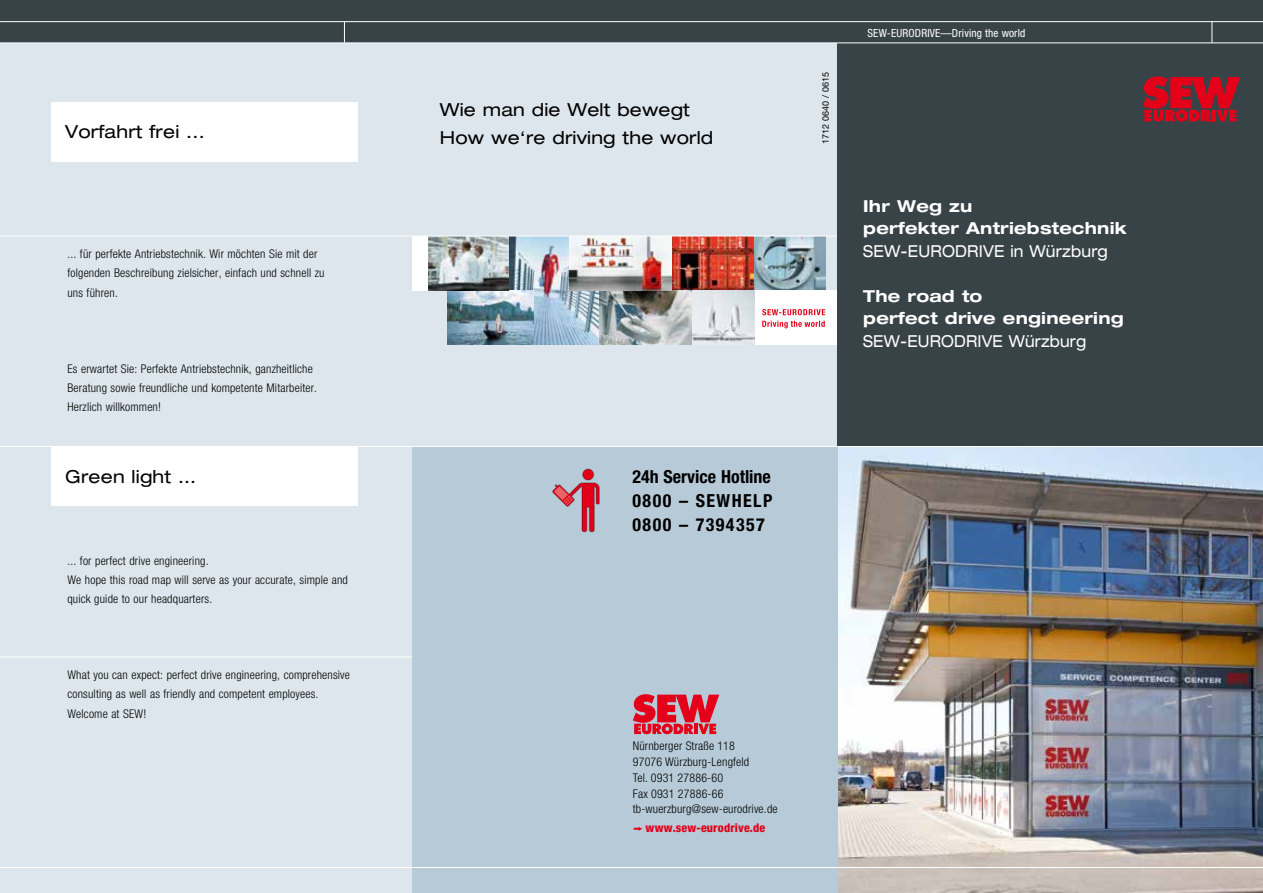
<style>
.page{position:relative;width:1263px;height:893px;background:#dde6ec}
.page>*{position:absolute;margin:0;border:0;box-sizing:border-box;transform-origin:0 0}
.t1{font:expanded 18px/27.3px "Helvetica Neue LT Pro";letter-spacing:.01em;color:#000}
.t2{font:700 condensed 18px/24px "Helvetica Neue LT Pro";letter-spacing:.08em;color:#000;text-align:justify}
.t3{font:700 expanded 16.5px/22.5px "Helvetica Neue LT Pro";letter-spacing:.015em;color:#fff}
.t4{font:expanded 16.5px "Helvetica Neue LT Pro";letter-spacing:.015em;color:#fff;scale:.9 1}
.t5{font:expanded 16.5px "Helvetica Neue LT Pro";letter-spacing:.015em;color:#fff;scale:.89 1}
.t6{font:300 condensed 12px/19.2px "Helvetica Neue LT Pro";letter-spacing:.015em;color:#000}
.t7{font:800 condensed 12px "Helvetica Neue LT Pro";letter-spacing:.01em;color:#e30018}
.t8{font:condensed 11.25px "Helvetica Neue LT Pro";letter-spacing:.015em;color:#fff}
.t9{font:9px "Helvetica Neue LT Pro";color:#000}
</style>
<div class="page">
<img style="left:838px;top:447px;width:425px;height:446px">
<div style="left:0;top:0;width:1263px;height:43px;background:#384347"></div>
<div style="left:837px;top:0;width:426px;height:447px;background:#384347"></div>
<div style="left:412px;top:447px;width:426px;height:446px;background:#b6cbd7"></div>
<div style="left:51px;top:102px;width:306px;height:60px;background:#fff"></div>
<div style="left:51px;top:447px;width:306px;height:59px;background:#fff"></div>
<hr style="left:0;top:867px;width:1263px;height:1px;background:#fff">
<img style="left:508px;top:237px;width:91px;height:108px">
<img style="left:672px;top:237px;width:82px;height:54px">
<svg style="left:754px;top:237px;width:72px;height:54px;background:#8ca7b1"></svg>
<img style="left:599px;top:291px;width:94px;height:54px">
<div style="left:754px;top:291px;width:83px;height:54px;background:#fff"></div>
<svg style="left:762px;top:309px;width:63px;height:6px"></svg>
<svg style="left:762px;top:321px;width:63px;height:7px"></svg>
<img style="left:447px;top:291px;width:87px;height:54px">
<img style="left:570px;top:237px;width:102px;height:54px">
<img style="left:427px;top:237px;width:81px;height:54px">
<svg style="left:693px;top:291px;width:61px;height:54px"></svg>
<div style="left:412px;top:236px;width:15px;height:54px;background:#fff"></div>
<svg style="left:1143px;top:77px;width:97px;height:45px"></svg>
<hr style="left:0;top:236px;width:837px;height:1px;background:#fff">
<hr style="left:0;top:657px;width:412px;height:1px;background:#fff">
<hr style="left:0;top:446px;width:1263px;height:1px;background:#fff">
<hr style="left:0;top:21px;width:1263px;height:1px;background:#fff">
<svg style="left:344px;top:22px;width:1px;height:21px"></svg>
<svg style="left:1211px;top:22px;width:1px;height:21px"></svg>
<hr style="left:0;top:43px;width:1263px;height:1px;background:#fff">
<svg style="left:633px;top:694px;width:86px;height:40px"></svg>
<div style="left:583px;top:469px;width:11px;height:11px;background:#e30018;border-radius:50%"></div>
<div style="left:582px;top:468px;width:12px;height:13px;border:1px solid #000;border-radius:50%"></div>
<svg style="left:552px;top:482px;width:48px;height:50px"></svg>
<h1 class="t1" style="left:65px;top:118px;width:141px">Vorfahrt frei ...</h1>
<p class="t6" style="left:67px;top:244px;width:259px">... für perfekte Antriebstechnik. Wir möchten Sie mit der folgenden Beschreibung zielsicher, einfach und schnell zu uns führen.</p>
<p class="t6" style="left:67px;top:359px;width:251px">Es erwartet Sie: Perfekte Antriebstechnik, ganzheitliche<br>Beratung sowie freundliche und kompetente Mitarbeiter.<br>Herzlich willkommen!</p>
<h1 class="t1" style="left:65px;top:462px;width:132px">Green light …</h1>
<p class="t6" style="left:67px;top:551px;width:282px">... for perfect drive engineering.<br>We hope this road map will serve as your accurate, simple and quick guide to our headquarters.</p>
<p class="t6" style="left:67px;top:665px;width:284px">What you can expect: perfect drive engineering, comprehensive consulting as well as friendly and competent employees.<br>Welcome at SEW!</p>
<h1 class="t1" style="left:440px;top:96px;width:275px">Wie man die Welt bewegt<br>How we‘re driving the world</h1>
<h1 class="t2" style="left:632px;top:464px;width:141px">24h Service Hotline 0800 – SEWHELP 0800 – 7394357</h1>
<p class="t9" style="left:820px;top:144px;width:73px;rotate:-90deg">1712 0640 / 0615</p>
<p class="t8" style="left:867px;top:26px;width:159px">SEW-EURODRIVE—Driving the world</p>
<h2 class="t3" style="left:863px;top:194px;width:265px">Ihr Weg zu<br>perfekter Antriebstechnik</h2>
<h2 class="t4" style="left:863px;top:240px;width:273px">SEW-EURODRIVE in Würzburg</h2>
<h2 class="t3" style="left:863px;top:284px;width:262px">The road to<br>perfect drive engineering</h2>
<h2 class="t5" style="left:863px;top:330px;width:252px">SEW-EURODRIVE Würzburg</h2>
<p class="t6" style="left:633px;top:738px;width:146px;line-height:15.8px">Nürnberger Straße 118<br>97076 Würzburg-Lengfeld<br>Tel. 0931 27886-60<br>Fax 0931 27886-66 tb-wuerzburg@sew-eurodrive.de</p>
<p class="t7" style="left:646px;top:820px;width:121px">www.sew-eurodrive.de</p>
</div>
